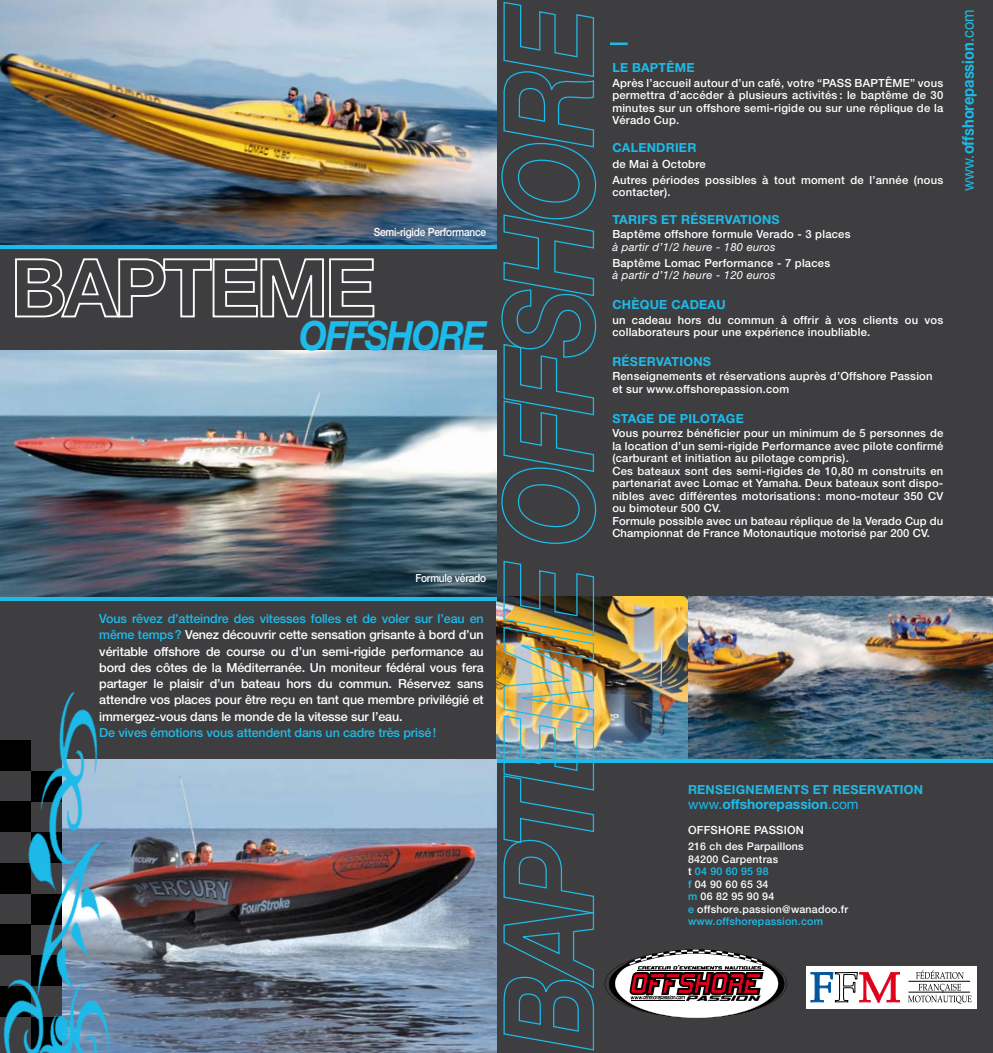
<style>
.page{position:relative;width:993px;height:1053px;background:#fff}
.page>*{position:absolute;margin:0;border:0;box-sizing:border-box;transform-origin:0 0}
.t1{font:italic 700 40.25px "Helvetica Neue";color:#1dbbea;scale:.9 1}
.t2{font:700 16.25px "Helvetica Neue";color:#1dbbea;scale:.9 1}
.t3{font:700 13.75px "Helvetica Neue";color:#1dbbea}
.t4{font:500 12.5px/16.2px "Helvetica Neue";letter-spacing:-.01em;color:#fff;text-align:justify}
.t5{font:700 12.5px "Helvetica Neue";letter-spacing:.02em;color:#1dbbea}
.t6{font:500 12.5px "Helvetica Neue";letter-spacing:-.01em;color:#1dbbea}
.t7{font:500 11.25px/12.5px "Helvetica Neue";letter-spacing:.02em;color:#fff}
.t8{font:italic 11.25px "Helvetica Neue";letter-spacing:.02em;color:#fff}
.t9{font:500 11.25px "Helvetica Neue";letter-spacing:-.02em;color:#fff;scale:.9 1}
.t10{font:500 10.62px/12.5px "Helvetica Neue";letter-spacing:.02em;color:#fff}
.s1{color:#1dbbea}
.s2{font-weight:400}
</style>
<div class="page">
<div style="left:0;top:0;width:496px;height:1052px;background:#3e3e40"></div>
<div style="left:496px;top:0;width:496px;height:1052px;background:#3e3e40"></div>
<img style="left:496px;top:597px;width:191px;height:162px">
<img style="left:687px;top:597px;width:305px;height:162px">
<hr style="left:496px;top:759px;width:496px;height:4px;background:#1dbbea">
<svg style="left:610px;top:43px;width:17px;height:2px"></svg>
<img style="left:0;top:0;width:496px;height:245px">
<hr style="left:0;top:245px;width:496px;height:4px;background:#1dbbea">
<img style="left:0;top:350px;width:496px;height:247px">
<img style="left:303px;top:759px;width:193px;height:293px">
<img style="left:0;top:692px;width:303px;height:360px">
<hr style="left:0;top:597px;width:496px;height:3px;background:#1dbbea">
<img style="left:502px;top:560px;width:93px;height:491px">
<svg style="left:501px;top:1px;width:95px;height:543px"></svg>
<svg style="left:604px;top:949px;width:182px;height:68px"></svg>
<div style="left:806px;top:965px;width:169px;height:43px;background:#fff"></div>
<svg style="left:810px;top:970px;width:162px;height:34px"></svg>
<hr style="left:908px;top:980px;width:61px;height:1px;background:#000">
<hr style="left:908px;top:991px;width:61px;height:1px;background:#000">
<svg style="left:15px;top:258px;width:360px;height:60px"></svg>
<p class="t9" style="left:374px;top:225px;width:126px">Semi-rigide Performance</p>
<h1 class="t1" style="left:299px;top:310px;width:57px">OFFSHORE</h1>
<p class="t9" style="left:415px;top:571px;width:80px">Formule vérado</p>
<p class="t4" style="left:99px;top:610px;width:386px"><span class="s1">Vous rêvez d’atteindre des vitesses folles et de voler sur l’eau en même temps?</span> Venez découvrir cette sensation grisante à bord d’un véritable offshore de course ou d’un semi-rigide performance au bord des côtes de la Méditerranée. Un moniteur fédéral vous fera partager le plaisir d’un bateau hors du commun. Réservez sans attendre vos places pour être reçu en tant que membre privilégié et immergez-vous dans le monde de la vitesse sur l’eau.</p>
<p class="t6" style="left:99px;top:725px;width:338px">De vives émotions vous attendent dans un cadre très prisé!</p>
<p class="t5" style="left:612px;top:60px;width:84px">LE BAPTÊME</p>
<p class="t7" style="left:612px;top:76px;width:332px;text-align:justify">Après l’accueil autour d’un café, votre “PASS BAPTÊME” vous permettra d’accéder à plusieurs activités : le baptême de 30 minutes sur un offshore semi-rigide ou sur une réplique de la Vérado Cup.</p>
<p class="t5" style="left:612px;top:139px;width:85px">CALENDRIER</p>
<p class="t7" style="left:612px;top:156px;width:332px;line-height:16px">de Mai à Octobre<br>Autres périodes possibles à tout moment de l’année (nous</p>
<p class="t7" style="left:612px;top:186px;width:60px">contacter).</p>
<p class="t5" style="left:612px;top:212px;width:169px">TARIFS ET RÉSERVATIONS</p>
<p class="t7" style="left:612px;top:228px;width:240px">Baptême offshore formule Verado - 3 places</p>
<p class="t8" style="left:612px;top:240px;width:165px">à partir d’1/2 heure - 180 euros</p>
<p class="t7" style="left:612px;top:256px;width:219px">Baptême Lomac Performance - 7 places</p>
<p class="t8" style="left:612px;top:268px;width:165px">à partir d’1/2 heure - 120 euros</p>
<p class="t5" style="left:612px;top:297px;width:69px">CHÈQUE CADEA</p>
<p class="t5" style="left:716px;top:297px;width:11px">U</p>
<p class="t7" style="left:612px;top:313px;width:332px">un cadeau hors du commun à offrir à vos clients ou vos collaborateurs pour une expérience inoubliable.</p>
<p class="t5" style="left:612px;top:354px;width:100px">RÉSERVATIONS</p>
<p class="t7" style="left:612px;top:370px;width:322px">Renseignements et réservations auprès d’Offshore Passion et sur www.offshorepassion.com</p>
<p class="t5" style="left:612px;top:410px;width:133px">STAGE DE PILOTAGE</p>
<p class="t7" style="left:612px;top:426px;width:332px">Vous pourrez bénéficier pour un minimum de 5 personnes de la location d’un semi-rigide Performance avec pilote confirmé (carburant et initiation au pilotage compris).<br>Ces bateaux sont des semi-rigides de 10,80 m construits en partenariat avec Lomac et Yamaha. Deux bateaux sont dispo&shy;nibles avec différentes motorisations : mono-moteur 350 CV ou bimoteur 500 CV.<br>Formule possible avec un bateau réplique de la Verado Cup du Championnat de France Motonautique motorisé par 200 CV.</p>
<h2 class="t2" style="left:957px;top:191px;width:203px;rotate:-90deg"><span class="s2">www.</span>OFFSHOREPASSION<span class="s2">.com</span></h2>
<p class="t5" style="left:687px;top:782px;width:236px">RENSEIGNEMENTS ET RESERVATION</p>
<p class="t3" style="left:687px;top:795px;width:172px"><span class="s2">www.</span>OFFSHOREPASSION<span class="s2">.com</span></p>
<p class="t7" style="left:687px;top:823px;width:17px">Offs</p>
<p class="t7" style="left:717px;top:823px;width:18px">hore</p>
<p class="t7" style="left:753px;top:823px;width:15px">Passio</p>
<p class="t7" style="left:795px;top:823px;width:10px">n</p>
<p class="t10" style="left:687px;top:840px;width:162px">216 ch des Parpaillons<br>84200 Carpentras<br>t <span class="s1">04 90 60 95 98<br>f</span> 04 90 60 65 34<br><span class="s1">m</span> 06 82 95 90 94<br><span class="s1">e</span> offshore.passion@wanadoo.fr <span class="s1">www.offshorepassion.com</span></p>
</div>
